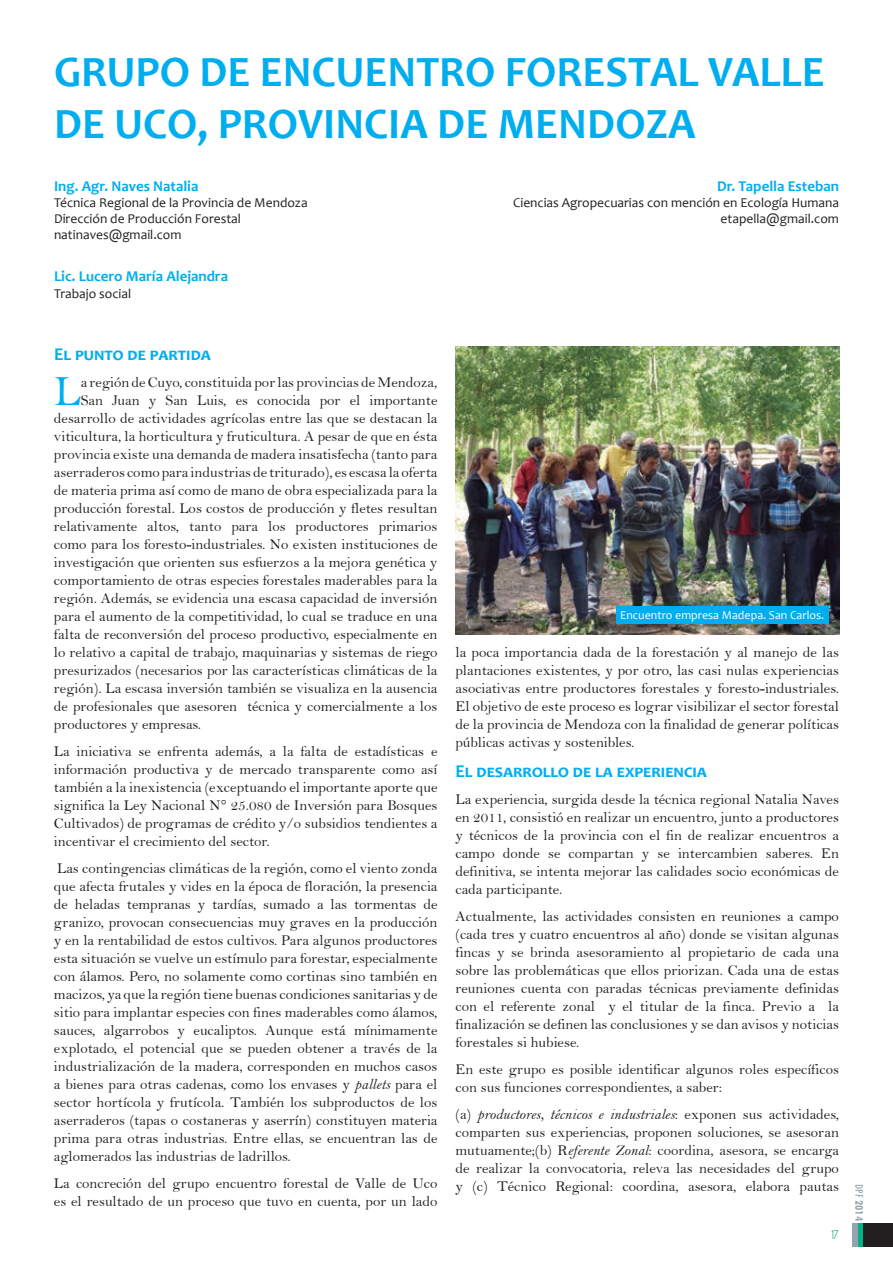
<style>
.page{position:relative;width:893px;height:1263px;background:#fff}
.page>*{position:absolute;margin:0;border:0;box-sizing:border-box;transform-origin:0 0}
.t1{font:700 43.5px/52.2px "Candara";color:#00aeef}
.t2{font:43.35px "Bell";color:#00aeef}
.t3{font:700 18px "Candara";color:#00aeef}
.t4{font:15px/18px "Bell";color:#231f20;text-align:justify}
.t5{font:700 15px "Candara";color:#00aeef}
.t6{font:15px "Bell MT Italic";color:#231f20}
.t7{font:13.5px/16.2px "Candara";color:#231f20}
.t8{font:12px "Candara";color:#fff}
.t9{font:700 condensed 12px "Tw Cen";color:#95a4b0}
.t10{font:12px "Essence Sans";color:#05b085}
.s1{font-family:"Bell MT Italic"}
.s2{font-family:"Bell"}
.s3{font-weight:400}
</style>
<div class="page">
<div style="left:863px;top:1223px;width:30px;height:24px;background:#231f20"></div>
<div style="left:858px;top:1223px;width:5px;height:24px;background:#05b085"></div>
<div style="left:852px;top:1223px;width:6px;height:24px;background:#95a4b0"></div>
<img style="left:455px;top:347px;width:384px;height:287px">
<div style="left:616px;top:606px;width:212px;height:18px;background:#00aeef"></div>
<h1 class="t1" style="left:54px;top:45px;width:772px">GRUPO DE ENCUENTRO FORESTAL VALLE<br>DE UCO, PROVINCIA DE MENDOZA</h1>
<p class="t5" style="left:54px;top:176px;width:146px">Ing. Agr. Naves Natalia</p>
<p class="t7" style="left:54px;top:194px;width:255px">Técnica Regional de la Provincia de Mendoza<br>Dirección de Producción Forestal natinaves@gmail.com</p>
<p class="t5" style="left:717px;top:176px;width:123px">Dr. Tapella Esteban</p>
<p class="t7" style="left:513px;top:194px;width:328px;text-align:right">Ciencias Agropecuarias con mención en Ecología Humana etapella@gmail.com</p>
<p class="t5" style="left:54px;top:267px;width:176px">Lic. Lucero María Alejandra</p>
<p class="t7" style="left:54px;top:285px;width:79px">Trabajo social</p>
<p class="t3" style="left:54px;top:342px;width:158px">El punto de partida</p>
<h2 class="t2" style="left:54px;top:365px;width:28px">L</h2>
<p class="t4" style="left:81px;top:373px;width:358px">a región de Cuyo, constituida por las provincias de Mendoza,</p>
<p class="t4" style="left:81px;top:391px;width:358px">San Juan y San Luis, es conocida por el importante</p>
<p class="t4" style="left:54px;top:409px;width:385px">desarrollo de actividades agrícolas entre las que se destacan la</p>
<p class="t4" style="left:54px;top:427px;width:385px">viticultura, la horticultura y fruticultura. A pesar de que en ésta</p>
<p class="t4" style="left:54px;top:445px;width:385px">provincia existe una demanda de madera insatisfecha (tanto para</p>
<p class="t4" style="left:54px;top:463px;width:385px">aserraderos como para industrias de triturado), es escasa la oferta</p>
<p class="t4" style="left:54px;top:481px;width:385px">de materia prima así como de mano de obra especializada para la</p>
<p class="t4" style="left:54px;top:499px;width:385px">producción forestal. Los costos de producción y fletes resultan</p>
<p class="t4" style="left:54px;top:517px;width:385px">relativamente altos, tanto para los productores primarios</p>
<p class="t4" style="left:54px;top:535px;width:385px">como para los foresto-industriales. No existen instituciones de</p>
<p class="t4" style="left:54px;top:553px;width:385px">investigación que orienten sus esfuerzos a la mejora genética y</p>
<p class="t4" style="left:54px;top:571px;width:385px">comportamiento de otras especies forestales maderables para la</p>
<p class="t4" style="left:54px;top:589px;width:385px">región. Además, se evidencia una escasa capacidad de inversión</p>
<p class="t4" style="left:54px;top:607px;width:385px">para el aumento de la competitividad, lo cual se traduce en una</p>
<p class="t4" style="left:54px;top:625px;width:385px">falta de reconversión del proceso productivo, especialmente en</p>
<p class="t4" style="left:54px;top:643px;width:385px">lo relativo a capital de trabajo, maquinarias y sistemas de riego</p>
<p class="t4" style="left:54px;top:661px;width:385px">presurizados (necesarios por las características climáticas de la</p>
<p class="t4" style="left:54px;top:679px;width:385px">región). La escasa inversión también se visualiza en la ausencia</p>
<p class="t4" style="left:54px;top:697px;width:385px">de profesionales que asesoren técnica y comercialmente a los</p>
<p class="t4" style="left:54px;top:715px;width:149px">productores y empresas.</p>
<p class="t4" style="left:54px;top:742px;width:385px">La iniciativa se enfrenta además, a la falta de estadísticas e información productiva y de mercado transparente como así también a la inexistencia (exceptuando el importante aporte que significa la Ley Nacional N° 25.080 de Inversión para Bosques Cultivados) de programas de crédito y/o subsidios tendientes a incentivar el crecimiento del sector.</p>
<p class="t4" style="left:54px;top:859px;width:385px">Las contingencias climáticas de la región, como el viento zonda que afecta frutales y vides en la época de floración, la presencia de heladas tempranas y tardías, sumado a las tormentas de granizo, provocan consecuencias muy graves en la producción y en la rentabilidad de estos cultivos. Para algunos productores esta situación se vuelve un estímulo para forestar, especialmente con álamos. Pero, no solamente como cortinas sino también en macizos, ya que la región tiene buenas condiciones sanitarias y de sitio para implantar especies con fines maderables como álamos, sauces, algarrobos y eucaliptos. Aunque está mínimamente explotado, el potencial que se pueden obtener a través de la industrialización de la madera, corresponden en muchos casos a bienes para otras cadenas, como los envases y <span class="s1">pallets</span> para el sector hortícola y frutícola. También los subproductos de los aserraderos (tapas o costaneras y aserrín) constituyen materia prima para otras industrias. Entre ellas, se encuentran las de aglomerados las industrias de ladrillos.</p>
<p class="t4" style="left:54px;top:1174px;width:385px">La concreción del grupo encuentro forestal de Valle de Uco es el resultado de un proceso que tuvo en cuenta, por un lado</p>
<p class="t8" style="left:620px;top:608px;width:206px">Encuentro empresa Madepa. San Carlos.</p>
<p class="t4" style="left:455px;top:643px;width:385px">la poca importancia dada de la forestación y al manejo de las plantaciones existentes, y por otro, las casi nulas experiencias asociativas entre productores forestales y foresto-industriales.<br>El objetivo de este proceso es lograr visibilizar el sector forestal de la provincia de Mendoza con la finalidad de generar políticas públicas activas y sostenibles.</p>
<p class="t3" style="left:455px;top:760px;width:253px">El desarrollo de la experiencia</p>
<p class="t4" style="left:455px;top:790px;width:385px">La experiencia, surgida desde la técnica regional Natalia Naves en 2011, consistió en realizar un encuentro, junto a productores y técnicos de la provincia con el fin de realizar encuentros a campo donde se compartan y se intercambien saberes. En definitiva, se intenta mejorar las calidades socio económicas de cada participante.</p>
<p class="t4" style="left:455px;top:907px;width:385px">Actualmente, las actividades consisten en reuniones a campo (cada tres y cuatro encuentros al año) donde se visitan algunas fincas y se brinda asesoramiento al propietario de cada una sobre las problemáticas que ellos priorizan. Cada una de estas reuniones cuenta con paradas técnicas previamente definidas con el referente zonal y el titular de la finca. Previo a la finalización se definen las conclusiones y se dan avisos y noticias forestales si hubiese.</p>
<p class="t4" style="left:455px;top:1060px;width:385px">En este grupo es posible identificar algunos roles específicos con sus funciones correspondientes, a saber:</p>
<p class="t6" style="left:455px;top:1105px;width:385px"><span class="s2">(a)</span> productores, técnicos e industriales<span class="s2">: exponen sus actividades,</span></p>
<p class="t4" style="left:455px;top:1123px;width:385px">comparten sus experiencias, proponen soluciones, se asesoran mutuamente;(b) R<span class="s1">eferente Zonal</span>: coordina, asesora, se encarga de realizar la convocatoria, releva las necesidades del grupo y (c) Técnico Regional: coordina, asesora, elabora pautas</p>
<p class="t10" style="left:831px;top:1228px;width:9px">17</p>
<p class="t9" style="left:866px;top:1184px;width:38px;rotate:90deg"><span class="s3">DPF</span> 2014</p>
</div>
